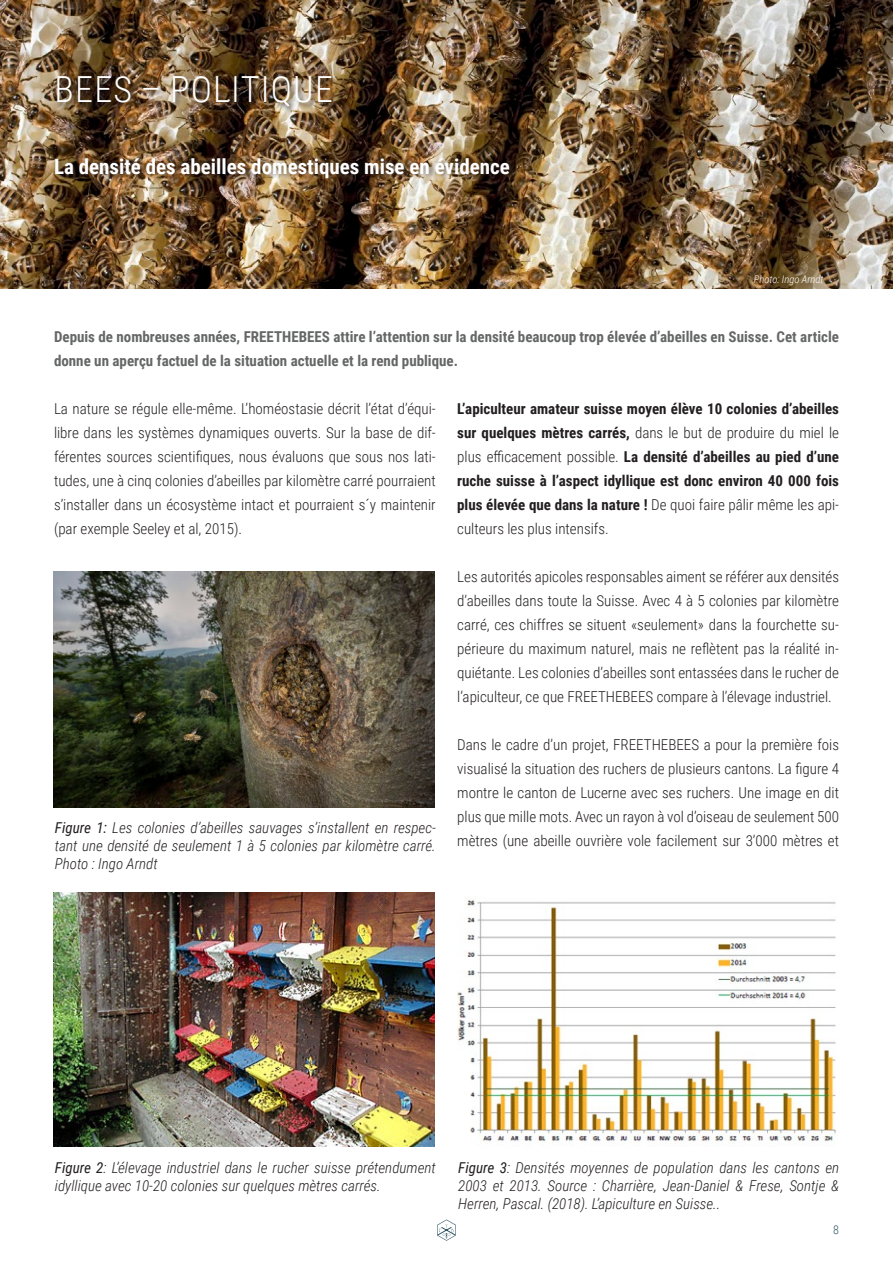
<style>
.page{position:relative;width:893px;height:1263px;background:#fff}
.page>*{position:absolute;margin:0;border:0;box-sizing:border-box;transform-origin:0 0}
.t1{font:300 36px "Roboto Condensed";letter-spacing:.035em;color:#fff}
.t2{font:700 21px "Roboto Condensed";color:#fff}
.t3{font:300 15px/24px "Roboto Condensed";color:#231f20;text-align:justify}
.Bildlegende{font:italic 300 15px/18px "Roboto Condensed";color:#231f20;text-align:justify}
.t4{font:700 15px/24px "Roboto Condensed";color:#231f20;text-align:justify}
.t5{font:700 15px/24px "Roboto Condensed";color:#656666}
.t6{font:300 12px "Roboto Condensed";color:#305463}
.Bildlegende-2{font:italic 300 10.5px "Roboto Condensed";color:#fff}
.s1{font-weight:300}
.s2{font-weight:400}
</style>
<div class="page">
<svg style="left:437px;top:1219px;width:19px;height:22px"></svg>
<img style="left:0;top:0;width:893px;height:288px">
<div style="left:56px;top:75px;width:283px;height:39px;background:#231f20;opacity:.75"></div>
<div style="left:55px;top:156px;width:462px;height:29px;background:#231f20;opacity:.5"></div>
<img style="left:54px;top:571px;width:381px;height:236px">
<img style="left:54px;top:893px;width:381px;height:254px">
<img style="left:457px;top:900px;width:379px;height:242px">
<h2 class="t1" style="left:55px;top:64px;width:280px">BEES – POLITIQUE</h2>
<h3 class="t2" style="left:54px;top:152px;width:457px">La densité des abeilles domestiques mise en évidence</h3>
<p class="Bildlegende-2" style="left:754px;top:272px;width:71px">Photo: Ingo Arndt</p>
<p class="t5" style="left:54px;top:324px;width:786px">Depuis de nombreuses années, FREETHEBEES attire l’attention sur la densité beaucoup trop élevée d’abeilles en Suisse. Cet article donne un aperçu factuel de la situation actuelle et la rend publique.</p>
<p class="t3" style="left:54px;top:396px;width:383px">La nature se régule elle-même. L’homéostasie décrit l’état d’équi&shy;libre dans les systèmes dynamiques ouverts. Sur la base de dif&shy;férentes sources scientifiques, nous évaluons que sous nos lati&shy;tudes, une à cinq colonies d’abeilles par kilomètre carré pourraient s’installer dans un écosystème intact et pourraient s´y maintenir (par exemple Seeley et al, 2015).</p>
<p class="t4" style="left:457px;top:396px;width:383px">L’apiculteur amateur suisse moyen élève 10 colonies d’abeilles sur quelques mètres carrés, <span class="s1">dans le but de produire du miel le plus efficacement possible.</span> La densité d’abeilles au pied d’une ruche suisse à l’aspect idyllique est donc environ 40 000 fois plus élevée que dans la nature ! <span class="s1">De quoi faire pâlir même les api&shy;culteurs les plus intensifs.</span></p>
<p class="t3" style="left:457px;top:564px;width:383px">Les autorités apicoles responsables aiment se référer aux densités d’abeilles dans toute la Suisse. Avec 4 à 5 colonies par kilomètre carré, ces chiffres se situent «seulement» dans la fourchette su&shy;périeure du maximum naturel, mais ne reflètent pas la réalité in&shy;quiétante. Les colonies d’abeilles sont entassées dans le rucher de l’apiculteur, ce que FREETHEBEES compare à l’élevage industriel.</p>
<p class="t3" style="left:457px;top:732px;width:383px">Dans le cadre d’un projet, FREETHEBEES a pour la première fois visualisé la situation des ruchers de plusieurs cantons. La figure 4 montre le canton de Lucerne avec ses ruchers. Une image en dit plus que mille mots. Avec un rayon à vol d’oiseau de seulement 500 mètres (une abeille ouvrière vole facilement sur 3’000 mètres et</p>
<p class="Bildlegende" style="left:55px;top:818px;width:382px"><span class="s2">Figure 1:</span> Les colonies d’abeilles sauvages s’installent en respec&shy;tant une densité de seulement 1 à 5 colonies par kilomètre carré.<br>Photo : Ingo Arndt</p>
<p class="Bildlegende" style="left:55px;top:1158px;width:382px"><span class="s2">Figure 2</span>: L’élevage industriel dans le rucher suisse prétendument idyllique avec 10-20 colonies sur quelques mètres carrés.</p>
<p class="Bildlegende" style="left:458px;top:1158px;width:382px"><span class="s2">Figure 3</span>: Densités moyennes de population dans les cantons en 2003 et 2013. Source : Charrière, Jean-Daniel &amp; Frese, Sontje &amp; Herren, Pascal. (2018). L’apiculture en Suisse..</p>
<p class="t6" style="left:833px;top:1221px;width:7px">8</p>
</div>
